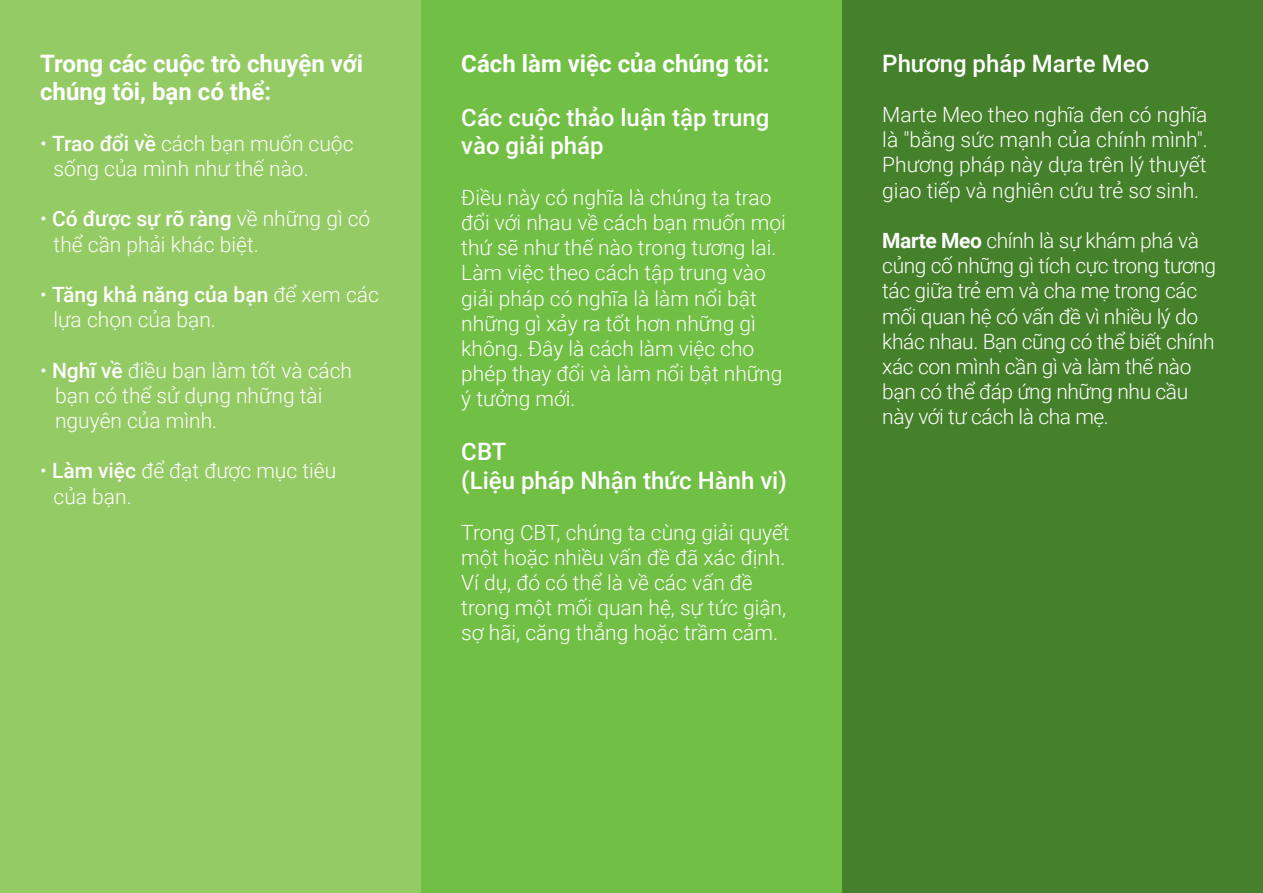
<style>
.page{position:relative;width:1263px;height:893px;background:#fff}
.page>*{position:absolute;margin:0;border:0;box-sizing:border-box;transform-origin:0 0}
.t1{font:500 24px/28.8px "Roboto";color:#fff}
.t2{font:700 24px/28.8px "Roboto";color:#fff}
.t3{font:300 21px/25.2px "Roboto";color:#fff}
.t4{font:300 21px/25.2px "Roboto";letter-spacing:-.02em;color:#fff}
.s1{font-weight:500}
.s2{font-weight:700}
</style>
<div class="page">
<div style="left:412px;top:0;width:442px;height:893px;background:#71bf44"></div>
<div style="left:842px;top:0;width:421px;height:893px;background:#45802a"></div>
<div style="left:0;top:0;width:421px;height:893px;background:#95cb64"></div>
<p class="t2" style="left:40px;top:48px;width:324px">Trong các cuộc trò chuyện với chúng tôi, bạn có thể:</p>
<p class="t3" style="left:54px;top:130px;width:301px;text-indent:-14px">• <span class="s1">Trao đổi về</span> cách bạn muốn cuộc sống của mình như thế nào.</p>
<p class="t3" style="left:54px;top:206px;width:318px;text-indent:-14px">• <span class="s1">Có được sự rõ ràng</span> về những gì có thể cần phải khác biệt.</p>
<p class="t3" style="left:54px;top:281px;width:327px;text-indent:-14px">• <span class="s1">Tăng khả năng của bạn</span> để xem các lựa chọn của bạn.</p>
<p class="t3" style="left:55px;top:357px;width:298px;text-indent:-15px">• <span class="s1">Nghĩ về</span> điều bạn làm tốt và cách bạn có thể sử dụng những tài nguyên của mình.</p>
<p class="t3" style="left:54px;top:458px;width:284px;text-indent:-14px">• <span class="s1">Làm việc</span> để đạt được mục tiêu của bạn.</p>
<p class="t2" style="left:461px;top:48px;width:310px">Cách làm việc của chúng tôi:</p>
<p class="t1" style="left:461px;top:102px;width:310px">Các cuộc thảo luận tập trung vào giải pháp</p>
<p class="t3" style="left:461px;top:184px;width:326px">Điều này có nghĩa là chúng ta trao đổi với nhau về cách bạn muốn mọi thứ sẽ như thế nào trong tương lai.<br>Làm việc theo cách tập trung vào giải pháp có nghĩa là làm nổi bật những gì xảy ra tốt hơn những gì không. Đây là cách làm việc cho phép thay đổi và làm nổi bật những ý tưởng mới.</p>
<p class="t1" style="left:461px;top:437px;width:327px">CBT<br>(Liệu pháp Nhận thức Hành vi)</p>
<p class="t3" style="left:461px;top:519px;width:330px">Trong CBT, chúng ta cùng giải quyết một hoặc nhiều vấn đề đã xác định.<br>Ví dụ, đó có thể là về các vấn đề trong một mối quan hệ, sự tức giận, sợ hãi, căng thẳng hoặc trầm cảm.</p>
<p class="t1" style="left:882px;top:48px;width:269px">Phương pháp Marte Meo</p>
<p class="t3" style="left:882px;top:101px;width:327px;text-align:justify">Marte Meo theo nghĩa đen có nghĩa là "bằng sức mạnh của chính mình".<br>Phương pháp này dựa trên lý thuyết giao tiếp và nghiên cứu trẻ sơ sinh.</p>
<p class="t4" style="left:882px;top:227px;width:335px"><span class="s2">Marte Meo</span> chính là sự khám phá và củng cố những gì tích cực trong tương tác giữa trẻ em và cha mẹ trong các mối quan hệ có vấn đề vì nhiều lý do khác nhau. Bạn cũng có thể biết chính xác con mình cần gì và làm thế nào bạn có thể đáp ứng những nhu cầu này với tư cách là cha mẹ.</p>
</div>
